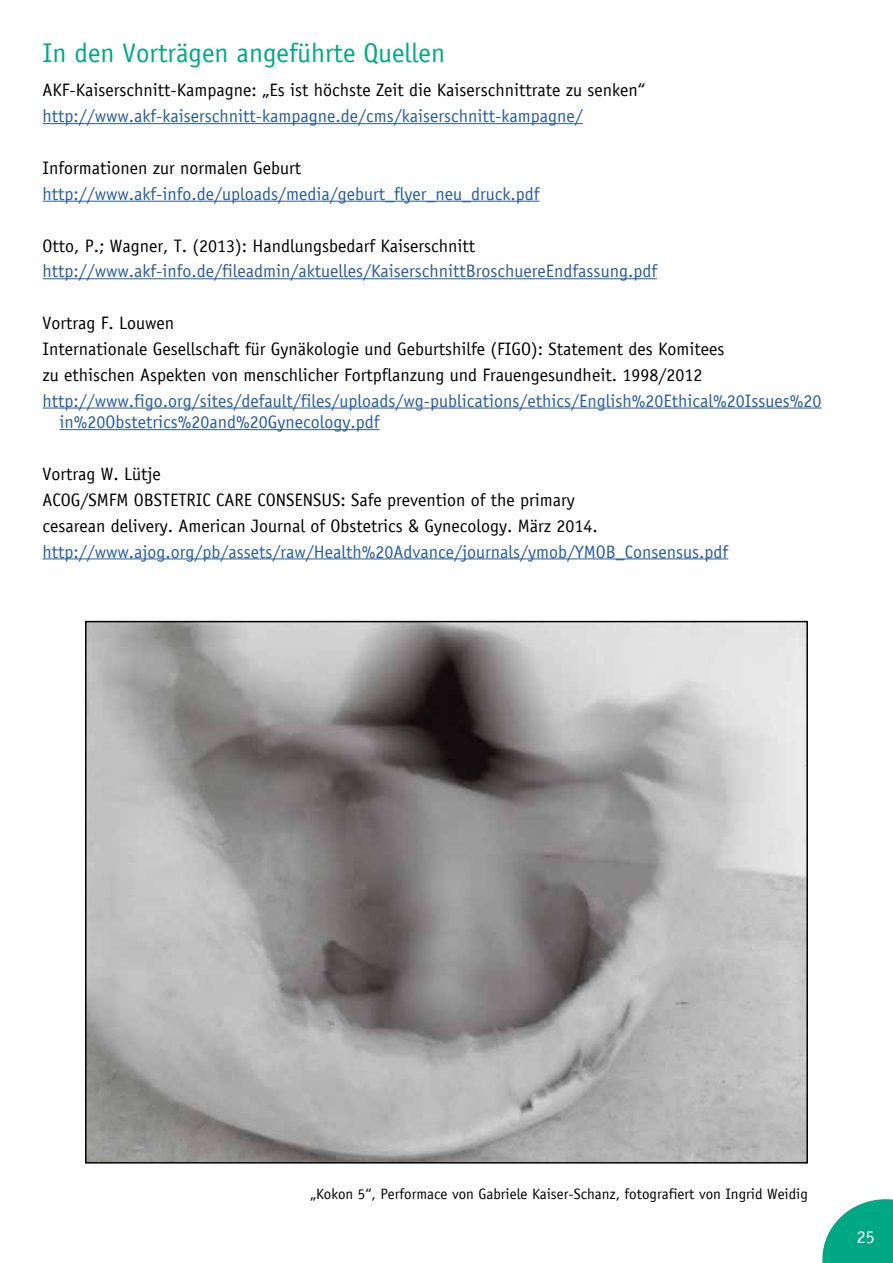
<style>
.page{position:relative;width:893px;height:1263px;background:#fff}
.page>*{position:absolute;margin:0;border:0;box-sizing:border-box;transform-origin:0 0}
.t1{font:27px "Officina Sans";color:#00a984}
.t2{font:18px/25.8px "Officina Sans";color:#000}
.t3{font:18px/21.6px "Officina Sans";color:#275b9b}
.t4{font:18px "Officina Sans";color:#fff}
.t5{font:15px "Officina Sans";color:#000}
</style>
<div class="page">
<svg style="left:822px;top:1199px;width:70px;height:64px"></svg>
<hr style="left:43px;top:123px;width:540px;height:1px;background:#275b9b">
<hr style="left:43px;top:201px;width:497px;height:1px;background:#275b9b">
<hr style="left:43px;top:278px;width:614px;height:1px;background:#275b9b">
<hr style="left:43px;top:408px;width:779px;height:1px;background:#275b9b">
<hr style="left:60px;top:429px;width:320px;height:1px;background:#275b9b">
<hr style="left:43px;top:558px;width:685px;height:1px;background:#275b9b">
<img style="left:87px;top:623px;width:719px;height:538px">
<h1 class="t1" style="left:43px;top:42px;width:404px">In den Vorträgen angeführte Quellen</h1>
<p class="t2" style="left:43px;top:78px;width:604px">AKF--Kaiserschnitt--Kampagne: „Es ist höchste Zeit die Kaiserschnittrate zu senken“</p>
<p class="t3" style="left:43px;top:106px;width:542px">http://www.akf--kaiserschnitt--kampagne.de/cms/kaiserschnitt--kampagne/</p>
<p class="t2" style="left:43px;top:156px;width:260px">Informationen zur normalen Geburt</p>
<p class="t3" style="left:43px;top:184px;width:498px">http://www.akf--info.de/uploads/media/geburt_flyer_neu_druck.pdf</p>
<p class="t2" style="left:43px;top:233px;width:434px">Otto, P.;; Wagner, T. (2013): Handlungsbedarf Kaiserschnitt</p>
<p class="t3" style="left:43px;top:261px;width:616px">http://www.akf--info.de/fileadmin/aktuelles/KaiserschnittBroschuereEndfassung.pdf</p>
<p class="t2" style="left:43px;top:311px;width:684px">Vortrag F. Louwen<br>Internationale Gesellschaft für Gynäkologie und Geburtshilfe (FIGO): Statement des Komitees zu ethischen Aspekten von menschlicher Fortpflanzung und Frauengesundheit. 1998/2012</p>
<p class="t3" style="left:60px;top:391px;width:764px;text-indent:-17px">http://www.figo.org/sites/default/files/uploads/wg--publications/ethics/English%20Ethical%20Issues%20 in%20Obstetrics%20and%20Gynecology.pdf</p>
<p class="t2" style="left:43px;top:462px;width:557px">Vortrag W. Lütje<br>ACOG/SMFM OBSTETRIC CARE CONSENSUS: Safe prevention of the primary cesarean delivery. American Journal of Obstetrics &amp; Gynecology. März 2014.</p>
<p class="t3" style="left:43px;top:541px;width:687px">http://www.ajog.org/pb/assets/raw/Health%20Advance/journals/ymob/YMOB_Consensus.pdf</p>
<p class="t5" style="left:310px;top:1188px;width:499px">„Kokon 5“, Performace von Gabriele Kaiser--Schanz, fotografiert von Ingrid Weidig</p>
<p class="t4" style="left:857px;top:1229px;width:19px">25</p>
</div>
